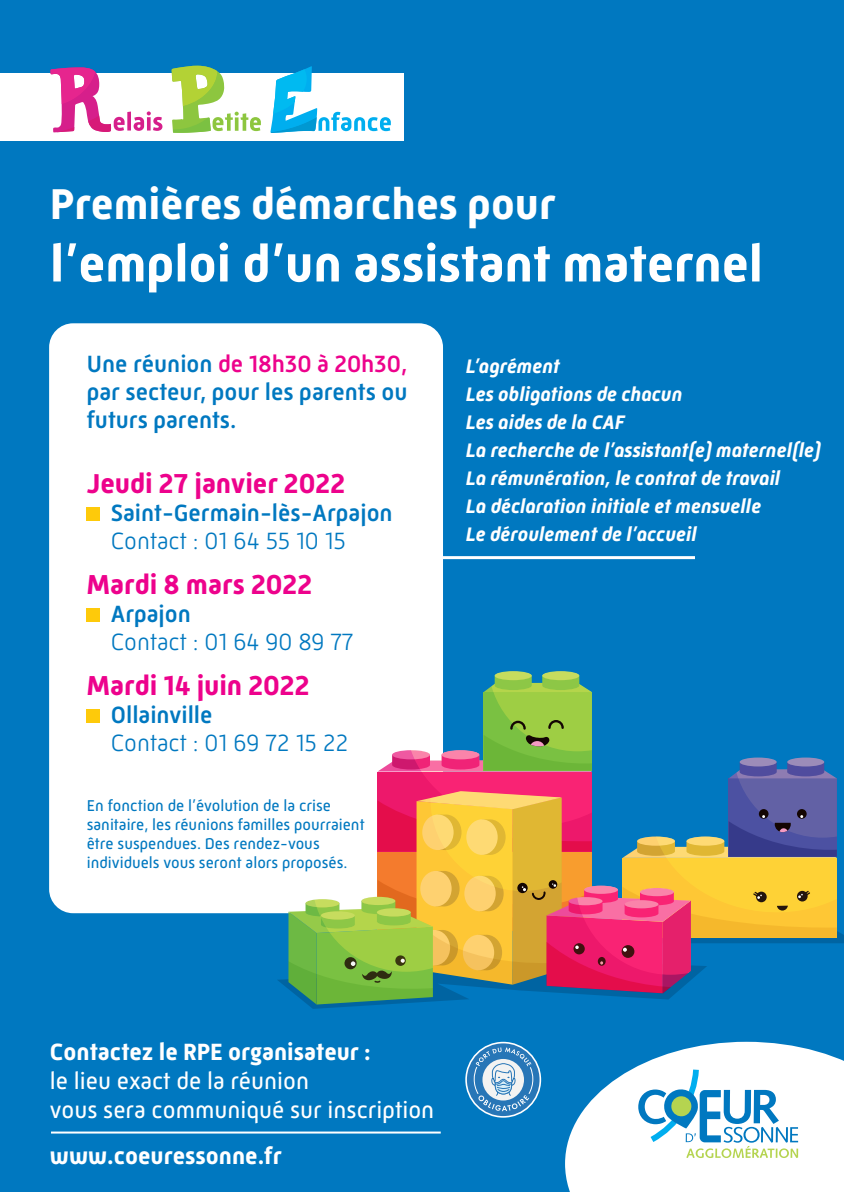
<style>
.page{position:relative;width:844px;height:1192px;background:#fff}
.page>*{position:absolute;margin:0;border:0;box-sizing:border-box;transform-origin:0 0}
.t1{font:700 52px "Mic 32 New";color:#fff}
.t2{font:700 44px "Mic 32 New";color:#fff}
.Date___heure{font:700 28px "Mic 32 New";color:#ed028c}
.Date___heure-2{font:500 24px/28px "Mic 32 New";color:#0078c0;text-align:justify}
.t3{font:24px "Mic 32 New";color:#fff}
.t4{font:700 24px "Mic 32 New";color:#fff}
.Date___heure-3{font:300 24px/28px "Mic 32 New";color:#0078c0}
.Contact{font:300 24px "Mic 32 New";color:#0078c0}
.t5{font:italic 700 20px "Mic 32 New";color:#fff}
.t6{font:16px/19.2px "Mic 32 New";color:#0078c0}
.s1{color:#ed028c}
.s2{font-weight:300}
.s3{font-weight:500}
</style>
<div class="page">
<div style="left:0;top:0;width:844px;height:1191px;background:#0078c0"></div>
<svg style="left:565px;top:1041px;width:279px;height:150px;fill:#fff"></svg>
<svg style="left:638px;top:1069px;width:160px;height:88px"></svg>
<hr style="left:391px;top:556px;width:304px;height:3px;background:#fff">
<div style="left:49px;top:323px;width:394px;height:590px;background:#fff;border-radius:24px"></div>
<div style="left:87px;top:507px;width:13px;height:13px;background:#feca0a"></div>
<div style="left:87px;top:608px;width:13px;height:13px;background:#feca0a"></div>
<div style="left:87px;top:709px;width:13px;height:13px;background:#feca0a"></div>
<svg style="left:277px;top:671px;width:567px;height:337px"></svg>
<hr style="left:51px;top:1131px;width:390px;height:2px;background:#fff">
<div style="left:0;top:73px;width:403px;height:67px;background:#fff"></div>
<svg style="left:50px;top:67px;width:75px;height:65px"></svg>
<svg style="left:127px;top:111px;width:4px;height:19px"></svg>
<svg style="left:134px;top:111px;width:28px;height:20px"></svg>
<svg style="left:172px;top:66px;width:89px;height:67px"></svg>
<svg style="left:270px;top:66px;width:121px;height:67px"></svg>
<div style="left:467px;top:1043px;width:72px;height:72px;background:#2776b7;border-radius:50%"></div>
<svg style="left:474px;top:1047px;width:59px;height:64px"></svg>
<div style="left:465px;top:1041px;width:76px;height:76px;border:2px solid #fff;border-radius:50%"></div>
<svg style="left:836px;top:1187px;width:8px;height:4px"></svg>
<p class="t2" style="left:50px;top:179px;width:507px">Premières démarches pour</p>
<p class="t1" style="left:50px;top:234px;width:714px">l’emploi d’un assistant maternel</p>
<p class="Date___heure-2" style="left:87px;top:349px;width:322px">Une réunion <span class="s1">de 18h30 à 20h30, </span>par secteur, pour les parents ou futurs parents.</p>
<p class="Date___heure" style="left:87px;top:467px;width:260px">Jeudi 27 janvier 2022</p>
<p class="Date___heure-2" style="left:111px;top:498px;width:283px">Saint-Germain-lès-Arpajon<br><span class="s2">Contact : 01 64 55 10 15</span></p>
<p class="Date___heure" style="left:87px;top:568px;width:227px">Mardi 8 mars 2022</p>
<p class="Date___heure-2" style="left:111px;top:599px;width:82px">Arpajon</p>
<p class="Contact" style="left:111px;top:627px;width:244px">Contact : 01 64 90 89 77</p>
<p class="Date___heure" style="left:87px;top:669px;width:224px">Mardi 14 juin 2022</p>
<p class="Date___heure-3" style="left:111px;top:700px;width:239px"><span class="s3">Ollainville<br></span>Contact : 01 69 72 15 22</p>
<p class="t6" style="left:87px;top:795px;width:279px">En fonction de l’évolution de la crise sanitaire, les réunions familles pourraient être suspendues. Des rendez-vous individuels vous seront alors proposés.</p>
<p class="t5" style="left:466px;top:355px;width:96px">L’agrément</p>
<p class="t5" style="left:466px;top:383px;width:218px">Les obligations de chacun</p>
<p class="t5" style="left:466px;top:411px;width:161px">Les aides de la CAF</p>
<p class="t5" style="left:466px;top:439px;width:356px">La recherche de l’assistant(e) maternel(le)</p>
<p class="t5" style="left:466px;top:467px;width:316px">La rémunération, le contrat de travail</p>
<p class="t5" style="left:466px;top:495px;width:297px">La déclaration initiale et mensuelle</p>
<p class="t5" style="left:466px;top:523px;width:232px">Le déroulement de l’accueil</p>
<p class="t4" style="left:50px;top:1038px;width:322px">Contactez le RPE organisateur :</p>
<p class="t3" style="left:50px;top:1066px;width:261px">le lieu exact de la réunion</p>
<p class="t3" style="left:50px;top:1095px;width:386px">vous sera communiqué sur inscription</p>
<p class="t4" style="left:50px;top:1141px;width:233px">www.coeuressonne.fr</p>
</div>
